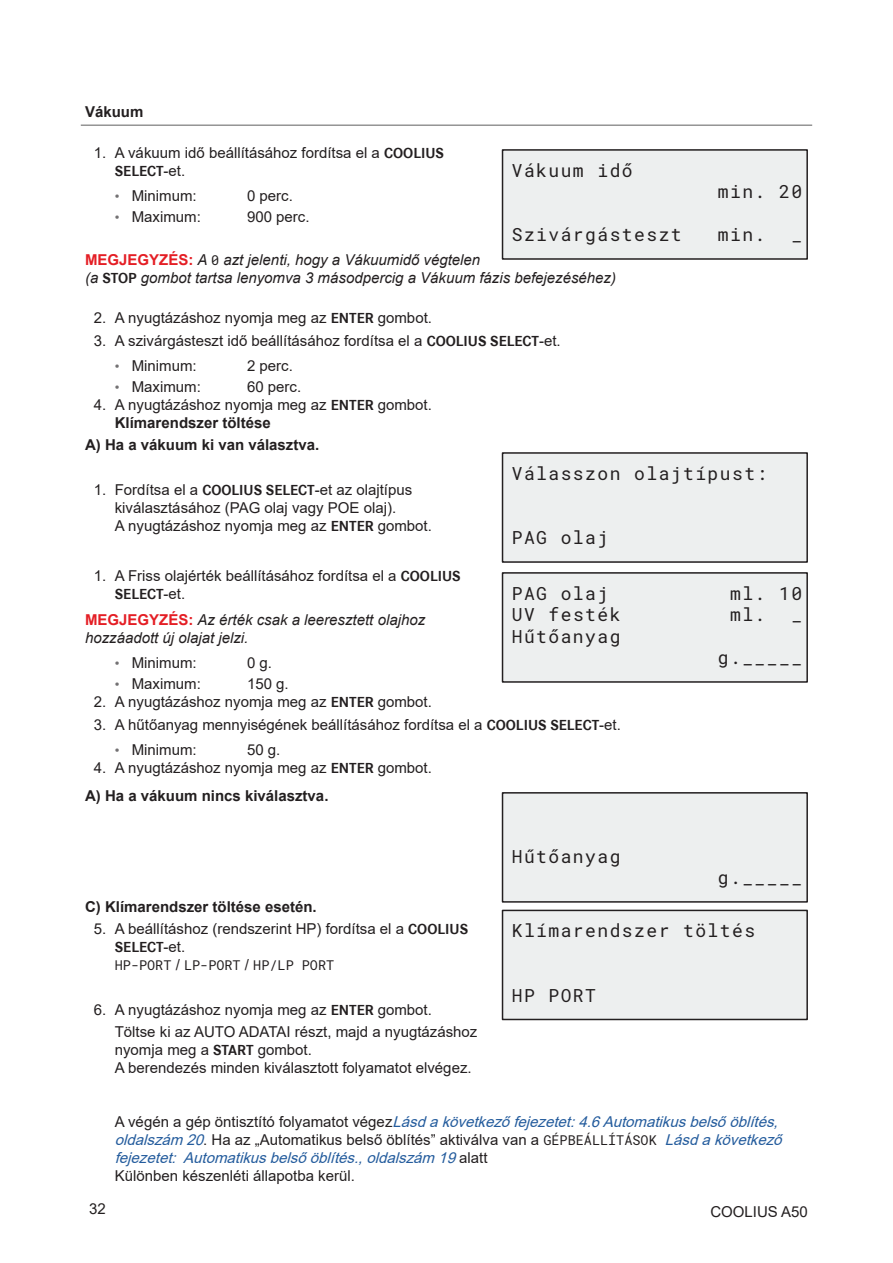
<style>
.page{position:relative;width:893px;height:1263px;background:#fff}
.page>*{position:absolute;margin:0;border:0;box-sizing:border-box;transform-origin:0 0}
.t1{font:18px "Roboto Mono";letter-spacing:.08em;color:#231f20}
.t2{font:15px/18px "Arial";color:#231f20}
.t3{font:italic 15px/18px "Arial";color:#245c9d}
.t4{font:italic 15px/18px "Arial";color:#231f20}
.t5{font:700 15px "Arial";color:#231f20}
.t6{font:700 15px "Corporate S";color:#231f20}
.t7{font:13.5px "Roboto Mono";color:#231f20}
.s1{font-family:"Corporate S";font-weight:700}
.s2{font-family:"Arial";font-weight:400}
.s3{font-size:13.5px;color:#737173}
.s4{font-weight:700;font-style:normal;color:#e41e25}
.s5{font-family:"Roboto Mono";font-style:normal;font-size:13.5px}
.s6{font-family:"Corporate S";font-weight:700;font-style:normal}
.s7{font-weight:700}
.s8{font-family:"Arial";font-size:15px}
.s9{font-style:normal;color:#231f20}
.s10{font-family:"Roboto Mono";font-style:normal;font-size:13.5px;color:#231f20}
</style>
<div class="page">
<hr style="left:81px;top:125px;width:731px;height:1px;background:#707070">
<div style="left:502px;top:150px;width:305px;height:109px;background:#edefef"></div>
<div style="left:502px;top:149px;width:306px;height:111px;border:2px solid #231f20"></div>
<div style="left:502px;top:453px;width:305px;height:109px;background:#edefef"></div>
<div style="left:502px;top:452px;width:306px;height:111px;border:2px solid #231f20"></div>
<div style="left:502px;top:573px;width:305px;height:109px;background:#edefef"></div>
<div style="left:502px;top:572px;width:306px;height:111px;border:2px solid #231f20"></div>
<div style="left:502px;top:793px;width:305px;height:109px;background:#edefef"></div>
<div style="left:502px;top:792px;width:306px;height:111px;border:2px solid #231f20"></div>
<div style="left:502px;top:910px;width:305px;height:109px;background:#edefef"></div>
<div style="left:502px;top:910px;width:306px;height:110px;border:2px solid #231f20"></div>
<p class="t5" style="left:85px;top:101px;width:60px">Vákuum</p>
<p class="t2" style="left:94px;top:143px;width:352px">1. A vákuum idő beállításához fordítsa el a <span class="s1">COOLIUS</span></p>
<p class="t6" style="left:115px;top:162px;width:72px">SELECT<span class="s2">-et.</span></p>
<p class="t2" style="left:115px;top:187px;width:84px"><span class="s3">•</span> Minimum:</p>
<p class="t2" style="left:247px;top:187px;width:47px">0 perc.</p>
<p class="t2" style="left:115px;top:208px;width:88px"><span class="s3">•</span> Maximum:</p>
<p class="t2" style="left:247px;top:208px;width:64px">900 perc.</p>
<p class="t4" style="left:85px;top:251px;width:533px"><span class="s4">MEGJEGYZÉS:</span> A <span class="s5">0</span> azt jelenti, hogy a Vákuumidő végtelen<br>(a <span class="s6">STOP</span> gombot tartsa lenyomva 3 másodpercig a Vákuum fázis befejezéséhez)</p>
<p class="t2" style="left:94px;top:309px;width:340px">2. A nyugtázáshoz nyomja meg az <span class="s1">ENTER</span> gombot.</p>
<p class="t2" style="left:94px;top:331px;width:468px">3. A szivárgásteszt idő beállításához fordítsa el a <span class="s1">COOLIUS SELECT</span>-et.</p>
<p class="t2" style="left:115px;top:357px;width:84px"><span class="s3">•</span> Minimum:</p>
<p class="t2" style="left:247px;top:357px;width:47px">2 perc.</p>
<p class="t2" style="left:115px;top:378px;width:88px"><span class="s3">•</span> Maximum:</p>
<p class="t2" style="left:247px;top:378px;width:56px">60 perc.</p>
<p class="t2" style="left:115px;top:396px;width:319px;text-indent:-21px">4. A nyugtázáshoz nyomja meg az <span class="s1">ENTER</span> gombot.<br><span class="s7">Klímarendszer töltése</span></p>
<p class="t5" style="left:85px;top:434px;width:236px">A) Ha a vákuum ki van választva.</p>
<p class="t2" style="left:115px;top:480px;width:319px;text-indent:-21px">1. Fordítsa el a <span class="s1">COOLIUS SELECT</span>-et az olajtípus kiválasztásához (PAG olaj vagy POE olaj).<br>A nyugtázáshoz nyomja meg az <span class="s1">ENTER</span> gombot.</p>
<p class="t2" style="left:94px;top:566px;width:368px">1. A Friss olajérték beállításához fordítsa el a <span class="s1">COOLIUS</span></p>
<p class="t6" style="left:115px;top:585px;width:72px">SELECT<span class="s2">-et.</span></p>
<p class="t4" style="left:85px;top:611px;width:342px"><span class="s4">MEGJEGYZÉS:</span> Az érték csak a leeresztett olajhoz hozzáadott új olajat jelzi.</p>
<p class="t2" style="left:115px;top:654px;width:84px"><span class="s3">•</span> Minimum:</p>
<p class="t2" style="left:247px;top:654px;width:27px">0 g.</p>
<p class="t2" style="left:115px;top:675px;width:88px"><span class="s3">•</span> Maximum:</p>
<p class="t2" style="left:247px;top:675px;width:43px">150 g.</p>
<p class="t2" style="left:94px;top:693px;width:340px">2. A nyugtázáshoz nyomja meg az <span class="s1">ENTER</span> gombot.</p>
<p class="t2" style="left:94px;top:715px;width:529px">3. A hűtőanyag mennyiségének beállításához fordítsa el a <span class="s1">COOLIUS SELECT</span>-et.</p>
<p class="t2" style="left:115px;top:740px;width:84px"><span class="s3">•</span> Minimum:</p>
<p class="t2" style="left:247px;top:740px;width:35px">50 g.</p>
<p class="t2" style="left:85px;top:754px;width:348px;line-height:27.6px;text-indent:9px">4. A nyugtázáshoz nyomja meg az <span class="s1">ENTER</span> gombot.<br><span class="s7">A) Ha a vákuum nincs kiválasztva.</span></p>
<p class="t1" style="left:512px;top:158px;width:122px">Vákuum idő</p>
<p class="t1" style="left:718px;top:179px;width:86px">min. 20</p>
<p class="t1" style="left:512px;top:222px;width:171px">Szivárgásteszt</p>
<p class="t1" style="left:718px;top:222px;width:49px">min.</p>
<p class="t1" style="left:791px;top:222px;width:12px">_</p>
<p class="t1" style="left:512px;top:461px;width:257px">Válasszon olajtípust:</p>
<p class="t1" style="left:512px;top:525px;width:98px">PAG olaj</p>
<p class="t1" style="left:512px;top:580px;width:98px">PAG olaj</p>
<p class="t1" style="left:730px;top:580px;width:73px">ml. 10</p>
<p class="t1" style="left:512px;top:602px;width:110px">UV festék</p>
<p class="t1" style="left:730px;top:602px;width:73px">ml. _</p>
<p class="t1" style="left:512px;top:624px;width:110px">Hűtőanyag</p>
<p class="t1" style="left:718px;top:645px;width:86px">g._____</p>
<p class="t1" style="left:512px;top:844px;width:110px">Hűtőanyag</p>
<p class="t1" style="left:718px;top:865px;width:86px">g._____</p>
<p class="t1" style="left:512px;top:918px;width:245px">Klímarendszer töltés</p>
<p class="t5" style="left:85px;top:896px;width:233px">C) Klímarendszer töltése esetén.</p>
<p class="t2" style="left:94px;top:920px;width:376px">5. A beállításhoz (rendszerint HP) fordítsa el a <span class="s1">COOLIUS</span></p>
<p class="t6" style="left:115px;top:938px;width:72px">SELECT<span class="s2">-et.</span></p>
<p class="t7" style="left:115px;top:956px;width:221px">HP-PORT <span class="s8">/</span> LP-PORT <span class="s8">/</span> HP/LP PORT</p>
<p class="t2" style="left:115px;top:998px;width:364px;line-height:22.2px;text-indent:-21px">6. A nyugtázáshoz nyomja meg az <span class="s1">ENTER</span> gombot.<br>Töltse ki az AUTO ADATAI részt, majd a nyugtázáshoz</p>
<p class="t2" style="left:115px;top:1040px;width:358px">nyomja meg a <span class="s1">START</span> gombot.<br>A berendezés minden kiválasztott folyamatot elvégez.</p>
<p class="t3" style="left:115px;top:1112px;width:674px"><span class="s9">A v é g é n a g é p ö n t i s z t í t ó f o l y a m a t o t v é g e z</span> Lásdakövetkezőfejezetet:4.6Automatikusbelsőöblítés, oldalszám 20<span class="s9">. Ha az „Automatikus belső öblítés” aktiválva van a</span> <span class="s10">GÉPBEÁLLÍTÁSOK</span> Lásdakövetkező fejezetet: Automatikusbelsőöblítés.,oldalszám 19<span class="s9">a l a t t<br>Különben készenléti állapotba kerül.</span></p>
<p class="t1" style="left:512px;top:983px;width:86px">HP PORT</p>
<p class="t2" style="left:89px;top:1200px;width:18px">32</p>
<p class="t2" style="left:710px;top:1202px;width:99px">COOLIUS A50</p>
</div>
